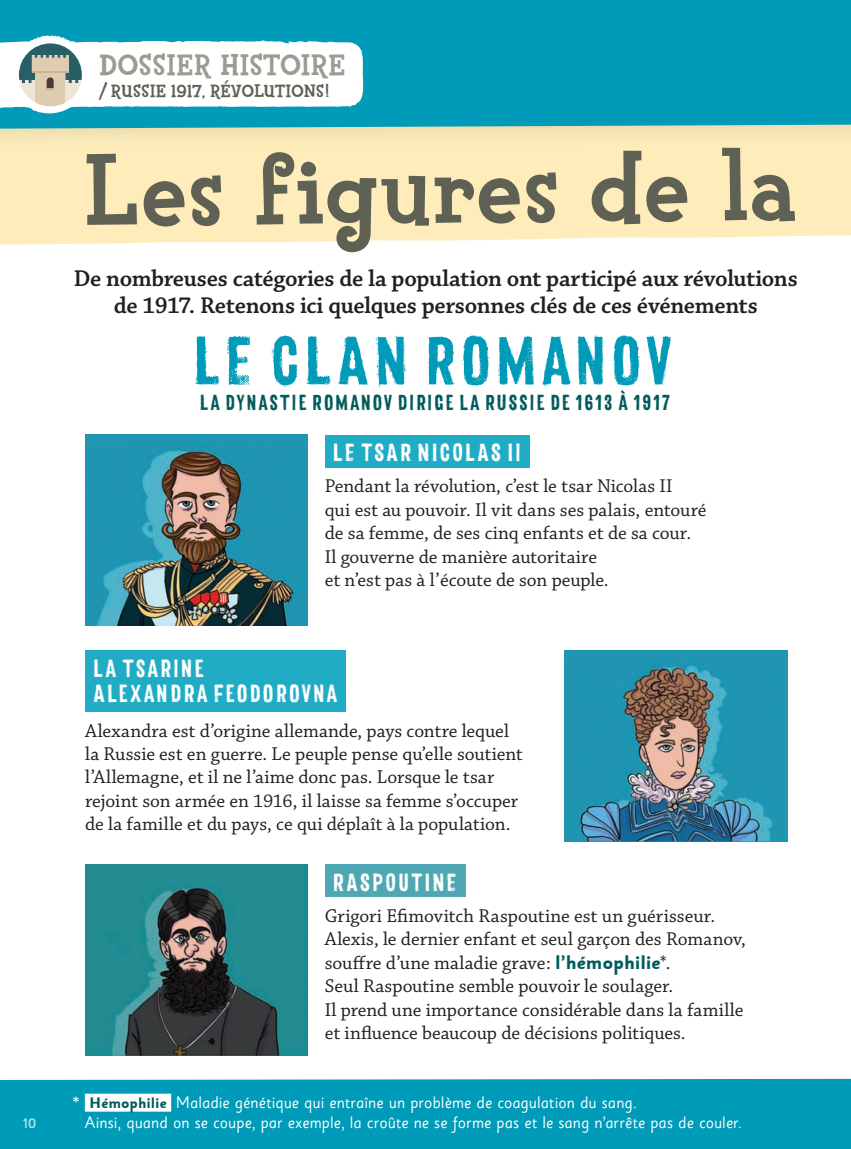
<style>
.page{position:relative;width:851px;height:1149px;background:#fff}
.page>*{position:absolute;margin:0;border:0;box-sizing:border-box;transform-origin:0 0}
.Titre_rubrique{font:800 100.5px "Fink";color:#5e6154}
.Titre_rubrique-2{font:66px "Canvas 3 D Sans";letter-spacing:-.01em;color:#009bb8}
.Titre_rubrique-3{font:800 30px "Fink";letter-spacing:.03em;color:#999c90}
.Chapo{font:600 24px/27px "Chaparral Pro";letter-spacing:-.015em;color:#231f20;text-align:center}
.t1{font:24px/25.5px "Canvas 3 D Sans";color:#fff}
.Titre_rubrique-4{font:21px "Canvas 3 D Sans";letter-spacing:-.005em;color:#005b5c}
.Txt_courant{font:19.5px/23.4px "Chaparral Pro";color:#231f20}
.Titre_rubrique-5{font:800 18px "Fink";letter-spacing:.02em;color:#5e6154}
.Titre_paragraphe{font:16.5px/19.8px "Sassoon Sans";color:#fff}
.t2{font:500 13.5px "Sassoon Sans";color:#fff}
.s1{font-family:"Sassoon Sans";font-weight:700;color:#005b5c}
.s2{font-weight:700;font-size:15px;color:#005b5c}
</style>
<div class="page">
<div style="left:0;top:151px;width:850px;height:94px;background:#feedbb"></div>
<div style="left:0;top:1078px;width:850px;height:70px;background:#009bb8"></div>
<div style="left:0;top:0;width:850px;height:151px;background:#fae9b8"></div>
<div style="left:0;top:0;width:850px;height:129px;background:#009bb8"></div>
<div style="left:85px;top:1093px;width:86px;height:18px;background:#fff"></div>
<svg style="left:0;top:34px;width:365px;height:79px;background:#c8e3e7"></svg>
<div style="left:325px;top:435px;width:204px;height:32px;background:#20acc5"></div>
<img style="left:85px;top:435px;width:223px;height:190px">
<div style="left:85px;top:650px;width:261px;height:61px;background:#20acc5"></div>
<img style="left:564px;top:650px;width:223px;height:190px">
<div style="left:325px;top:864px;width:140px;height:32px;background:#4ea8b3"></div>
<img style="left:85px;top:864px;width:223px;height:190px">
<p class="t2" style="left:21px;top:1114px;width:16px">10</p>
<p class="Titre_rubrique-3" style="left:99px;top:47px;width:247px">DOSSIER HISTOIRE</p>
<p class="Titre_rubrique-5" style="left:98px;top:80px;width:232px">/ RUSSIE 1917, RÉVOLUTIONS!</p>
<p class="Titre_rubrique" style="left:83px;top:133px;width:713px;rotate:-1deg">Les figures de la</p>
<p class="Chapo" style="left:74px;top:265px;width:725px">De nombreuses catégories de la population ont participé aux révolutions de 1917. Retenons ici quelques personnes clés de ces événements</p>
<p class="Titre_rubrique-2" style="left:194px;top:320px;width:485px">LE CLAN ROMANOV</p>
<p class="Titre_rubrique-4" style="left:200px;top:389px;width:473px">LA DYNASTIE ROMANOV DIRIGE LA RUSSIE DE 1613 À 1917</p>
<p class="t1" style="left:333px;top:440px;width:191px">LE TSAR NICOLAS II</p>
<p class="Txt_courant" style="left:325px;top:475px;width:383px">Pendant la révolution, c’est le tsar Nicolas II<br>qui est au pouvoir. Il vit dans ses palais, entouré de sa femme, de ses cinq enfants et de sa cour.</p>
<p class="Txt_courant" style="left:325px;top:545px;width:285px">Il gouverne de manière autoritaire et n’est pas à l’écoute de son peuple.</p>
<p class="t1" style="left:94px;top:655px;width:247px">LA TSARINE<br>ALEXANDRA FEODOROVNA</p>
<p class="Txt_courant" style="left:85px;top:719px;width:439px">Alexandra est d’origine allemande, pays contre lequel la Russie est en guerre. Le peuple pense qu’elle soutient l’Allemagne, et il ne l’aime donc pas. Lorsque le tsar rejoint son armée en 1916, il laisse sa femme s’occuper de la famille et du pays, ce qui déplaît à la population.</p>
<p class="t1" style="left:333px;top:869px;width:127px">RASPOUTINE</p>
<p class="Txt_courant" style="left:325px;top:904px;width:422px">Grigori Efimovitch Raspoutine est un guérisseur.<br>Alexis, le dernier enfant et seul garçon des Romanov, souffre d’une maladie grave: <span class="s1">l’hémophilie</span>*.<br>Seul Raspoutine semble pouvoir le soulager.<br>Il prend une importance considérable dans la famille et influence beaucoup de décisions politiques.</p>
<p class="Titre_paragraphe" style="left:85px;top:1092px;width:658px;text-indent:-12px">* <span class="s2">Hémophilie</span> Maladie génétique qui entraîne un problème de coagulation du sang.<br>Ainsi, quand on se coupe, par exemple, la croûte ne se forme pas et le sang n’arrête pas de couler.</p>
</div>
